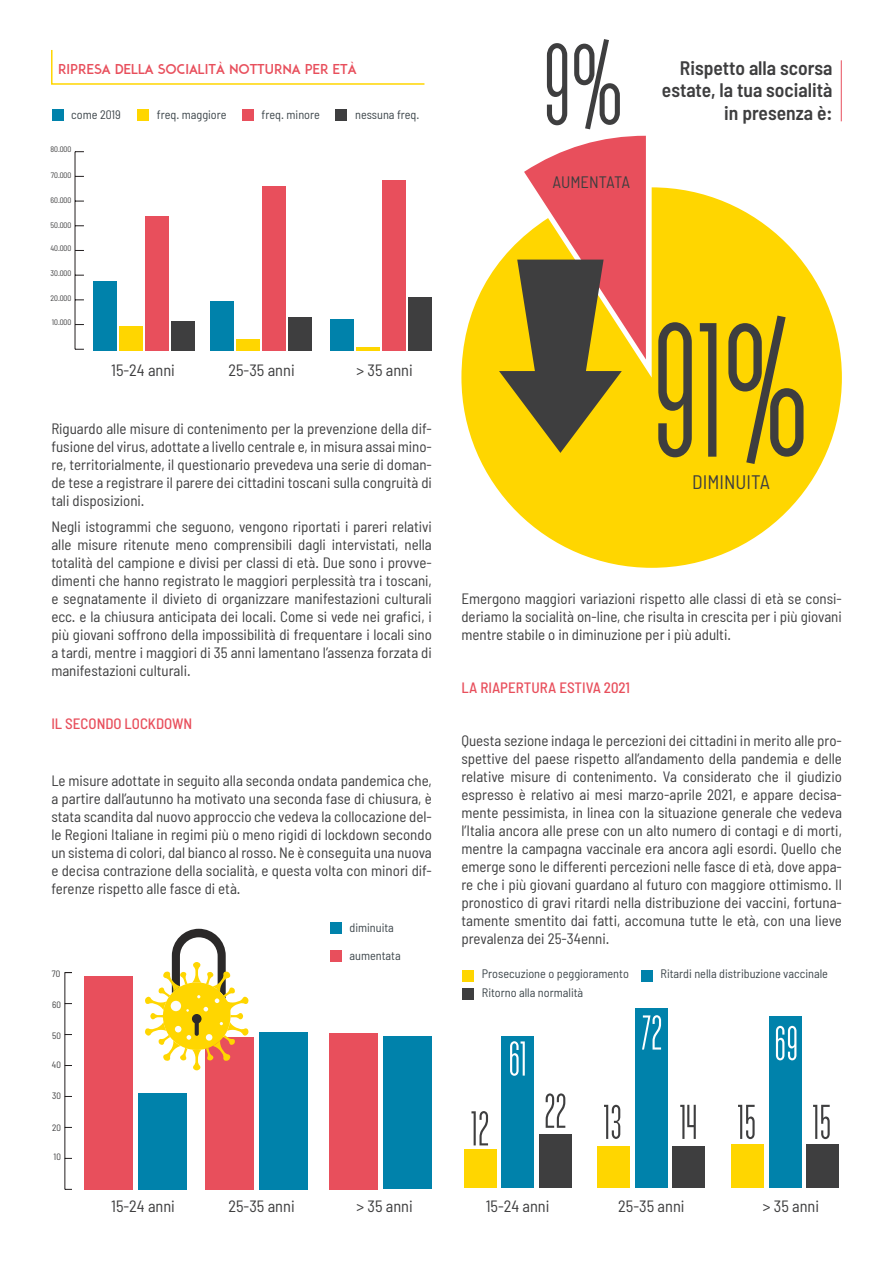
<style>
.page{position:relative;width:893px;height:1263px;background:#fff}
.page>*{position:absolute;margin:0;border:0;box-sizing:border-box;transform-origin:0 0}
.t1{font:200.4px "SF Movie Poster";color:#3e3e3f}
.t2{font:121.8px "SF Movie Poster";color:#3e3e3f}
.t3{font:51.15px "SF Movie Poster";color:#3e3e3f}
.t4{font:51.15px "SF Movie Poster";color:#fff}
.t5{font:600 semi-condensed 19.5px/22.5px "Barlow";color:#3e3e3f;text-align:right}
.t6{font:semi-condensed 19.5px "Barlow";color:#3e3e3f}
.t7{font:semi-condensed 16.65px "Barlow";letter-spacing:-.005em;color:#3e3e3f}
.t8{font:semi-condensed 16.35px "Barlow";color:#3e3e3f}
.t9{font:semi-condensed 15px/18px "Barlow";color:#3e3e3f;text-align:justify}
.t10{font:500 semi-condensed 15px "Barlow";color:#e84f5c}
.t11{font:13.5px "ADAM";color:#e84f5c}
.t12{font:semi-condensed 12.3px "Barlow";color:#3e474c}
.t13{font:semi-condensed 9.15px "Barlow";color:#3e3e3f}
.t14{font:semi-condensed 7.95px "Barlow";color:#3e3e3f}
</style>
<div class="page">
<svg style="left:51px;top:50px;width:374px;height:35px"></svg>
<hr style="left:75px;top:152px;width:1px;height:197px;background:#231f20">
<div style="left:408px;top:297px;width:24px;height:53px;background:#3e3e3f"></div>
<div style="left:382px;top:180px;width:24px;height:170px;background:#e84f5c"></div>
<hr style="left:356px;top:347px;width:24px;height:3px;background:#ffd600">
<div style="left:330px;top:319px;width:24px;height:31px;background:#0082ab"></div>
<div style="left:288px;top:317px;width:23px;height:33px;background:#3e3e3f"></div>
<div style="left:262px;top:186px;width:23px;height:164px;background:#e84f5c"></div>
<div style="left:236px;top:339px;width:23px;height:11px;background:#ffd600"></div>
<div style="left:210px;top:301px;width:23px;height:49px;background:#0082ab"></div>
<div style="left:172px;top:321px;width:23px;height:29px;background:#3e3e3f"></div>
<div style="left:146px;top:216px;width:23px;height:134px;background:#e84f5c"></div>
<div style="left:120px;top:326px;width:23px;height:24px;background:#ffd600"></div>
<div style="left:94px;top:281px;width:23px;height:69px;background:#0082ab"></div>
<div style="left:52px;top:109px;width:12px;height:12px;background:#0082ab"></div>
<div style="left:137px;top:109px;width:12px;height:12px;background:#ffd600"></div>
<div style="left:242px;top:109px;width:12px;height:12px;background:#e84f5c"></div>
<div style="left:335px;top:109px;width:12px;height:12px;background:#3e3e3f"></div>
<hr style="left:65px;top:972px;width:1px;height:217px;background:#231f20">
<div style="left:383px;top:1036px;width:49px;height:153px;background:#0082ab"></div>
<div style="left:329px;top:1033px;width:49px;height:156px;background:#e84f5c"></div>
<div style="left:259px;top:1032px;width:48px;height:157px;background:#0082ab"></div>
<div style="left:205px;top:1037px;width:49px;height:152px;background:#e84f5c"></div>
<div style="left:138px;top:1093px;width:48px;height:96px;background:#0082ab"></div>
<div style="left:84px;top:976px;width:49px;height:213px;background:#e84f5c"></div>
<div style="left:330px;top:950px;width:12px;height:12px;background:#e84f5c"></div>
<div style="left:641px;top:970px;width:12px;height:12px;background:#0082ab"></div>
<div style="left:330px;top:922px;width:12px;height:12px;background:#0082ab"></div>
<div style="left:462px;top:970px;width:12px;height:12px;background:#ffd600"></div>
<div style="left:462px;top:988px;width:12px;height:12px;background:#3e3e3f"></div>
<svg style="left:145px;top:929px;width:104px;height:141px"></svg>
<svg style="left:461px;top:187px;width:381px;height:381px;fill:#ffd600"></svg>
<svg style="left:499px;top:136px;width:147px;height:317px;background:#c3884c"></svg>
<div style="left:806px;top:1144px;width:33px;height:44px;background:#3e3e3f"></div>
<div style="left:769px;top:1016px;width:33px;height:172px;background:#0082ab"></div>
<div style="left:731px;top:1144px;width:33px;height:44px;background:#ffd600"></div>
<div style="left:673px;top:1146px;width:32px;height:42px;background:#3e3e3f"></div>
<div style="left:635px;top:1009px;width:33px;height:179px;background:#0082ab"></div>
<div style="left:597px;top:1146px;width:33px;height:42px;background:#ffd600"></div>
<div style="left:539px;top:1134px;width:32px;height:54px;background:#3e3e3f"></div>
<div style="left:501px;top:1036px;width:33px;height:152px;background:#0082ab"></div>
<div style="left:464px;top:1149px;width:32px;height:39px;background:#ffd600"></div>
<hr style="left:841px;top:60px;width:1px;height:61px;background:#e84f5c">
<p class="t11" style="left:58px;top:61px;width:300px">RIPRESA DELLA SOCIALITÀ NOTTURNA PER ETÀ</p>
<p class="t12" style="left:71px;top:107px;width:51px">come 2019</p>
<p class="t12" style="left:157px;top:107px;width:71px">freq. maggiore</p>
<p class="t12" style="left:262px;top:107px;width:60px">freq. minore</p>
<p class="t12" style="left:355px;top:107px;width:66px">nessuna freq.</p>
<p class="t14" style="left:50px;top:145px;width:22px">80.000</p>
<p class="t14" style="left:51px;top:170px;width:22px">70.000</p>
<p class="t14" style="left:51px;top:195px;width:22px">60.000</p>
<p class="t14" style="left:51px;top:220px;width:22px">50.000</p>
<p class="t14" style="left:50px;top:244px;width:22px">40.000</p>
<p class="t14" style="left:51px;top:268px;width:22px">30.000</p>
<p class="t14" style="left:50px;top:293px;width:22px">20.000</p>
<p class="t14" style="left:52px;top:317px;width:21px">10.000</p>
<p class="t8" style="left:111px;top:360px;width:65px">15-24 anni</p>
<p class="t8" style="left:228px;top:360px;width:68px">25-35 anni</p>
<p class="t8" style="left:357px;top:360px;width:58px">&gt; 35 anni</p>
<p class="t9" style="left:51px;top:419px;width:382px">Riguardo alle misure di contenimento per la prevenzione della dif&shy;fusione del virus, adottate a livello centrale e, in misura assai mino&shy;re, territorialmente, il questionario prevedeva una serie di doman&shy;de tese a registrare il parere dei cittadini toscani sulla congruità di tali disposizioni.</p>
<p class="t9" style="left:51px;top:517px;width:382px">Negli istogrammi che seguono, vengono riportati i pareri relativi alle misure ritenute meno comprensibili dagli intervistati, nella totalità del campione e divisi per classi di età. Due sono i provve&shy;dimenti che hanno registrato le maggiori perplessità tra i toscani, e segnatamente il divieto di organizzare manifestazioni culturali ecc. e la chiusura anticipata dei locali. Come si vede nei grafici, i più giovani soffrono della impossibilità di frequentare i locali sino a tardi, mentre i maggiori di 35 anni lamentano l’assenza forzata di manifestazioni culturali.</p>
<p class="t10" style="left:51px;top:715px;width:142px">IL SECONDO LOCKDOWN</p>
<p class="t9" style="left:51px;top:771px;width:382px">Le misure adottate in seguito alla seconda ondata pandemica che, a partire dall’autunno ha motivato una seconda fase di chiusura, è stata scandita dal nuovo approccio che vedeva la collocazione del&shy;le Regioni Italiane in regimi più o meno rigidi di lockdown secondo un sistema di colori, dal bianco al rosso. Ne è conseguita una nuova e decisa contrazione della socialità, e questa volta con minori dif&shy;ferenze rispetto alle fasce di età.</p>
<p class="t12" style="left:349px;top:920px;width:46px">diminuita</p>
<p class="t13" style="left:52px;top:968px;width:10px">70</p>
<p class="t13" style="left:52px;top:999px;width:10px">60</p>
<p class="t13" style="left:52px;top:1030px;width:10px">50</p>
<p class="t13" style="left:52px;top:1059px;width:10px">40</p>
<p class="t13" style="left:52px;top:1090px;width:10px">30</p>
<p class="t13" style="left:52px;top:1122px;width:10px">20</p>
<p class="t13" style="left:54px;top:1151px;width:9px">10</p>
<p class="t12" style="left:349px;top:948px;width:53px">aumentata</p>
<p class="t2" style="left:543px;top:20px;width:81px">9%</p>
<p class="t7" style="left:552px;top:171px;width:79px">AUMENTATA</p>
<p class="t5" style="left:662px;top:56px;width:172px">Rispetto alla scorsa estate, la tua socialità in presenza è:</p>
<p class="t1" style="left:652px;top:283px;width:158px">91%</p>
<p class="t6" style="left:692px;top:470px;width:79px">DIMINUITA</p>
<p class="t9" style="left:461px;top:589px;width:382px">Emergono maggiori variazioni rispetto alle classi di età se consi&shy;deriamo la socialità on-line, che risulta in crescita per i più giovani mentre stabile o in diminuzione per i più adulti.</p>
<p class="t10" style="left:461px;top:678px;width:170px">LA RIAPERTURA ESTIVA 2021</p>
<p class="t9" style="left:461px;top:731px;width:382px">Questa sezione indaga le percezioni dei cittadini in merito alle pro&shy;spettive del paese rispetto all’andamento della pandemia e delle relative misure di contenimento. Va considerato che il giudizio espresso è relativo ai mesi marzo-aprile 2021, e appare decisa&shy;mente pessimista, in linea con la situazione generale che vedeva l’Italia ancora alle prese con un alto numero di contagi e di morti, mentre la campagna vaccinale era ancora agli esordi. Quello che emerge sono le differenti percezioni nelle fasce di età, dove appa&shy;re che i più giovani guardano al futuro con maggiore ottimismo. Il pronostico di gravi ritardi nella distribuzione dei vaccini, fortuna&shy;tamente smentito dai fatti, accomuna tutte le età, con una lieve prevalenza dei 25-34enni.</p>
<p class="t12" style="left:482px;top:966px;width:148px">Prosecuzione o peggioramento</p>
<p class="t12" style="left:482px;top:985px;width:103px">Ritorno alla normalità</p>
<p class="t4" style="left:508px;top:1031px;width:20px">61</p>
<p class="t12" style="left:661px;top:966px;width:169px">Ritardi nella distribuzione vaccinale</p>
<p class="t4" style="left:641px;top:1005px;width:22px">72</p>
<p class="t4" style="left:774px;top:1016px;width:26px">69</p>
<p class="t3" style="left:471px;top:1101px;width:19px">12</p>
<p class="t3" style="left:544px;top:1083px;width:24px">22</p>
<p class="t3" style="left:604px;top:1095px;width:20px">13</p>
<p class="t3" style="left:680px;top:1095px;width:19px">14</p>
<p class="t3" style="left:738px;top:1095px;width:19px">15</p>
<p class="t3" style="left:813px;top:1095px;width:19px">15</p>
<p class="t8" style="left:111px;top:1196px;width:65px">15-24 anni</p>
<p class="t8" style="left:486px;top:1196px;width:65px">15-24 anni</p>
<p class="t8" style="left:228px;top:1196px;width:68px">25-35 anni</p>
<p class="t8" style="left:618px;top:1196px;width:68px">25-35 anni</p>
<p class="t8" style="left:357px;top:1196px;width:58px">&gt; 35 anni</p>
<p class="t8" style="left:763px;top:1196px;width:58px">&gt; 35 anni</p>
</div>
